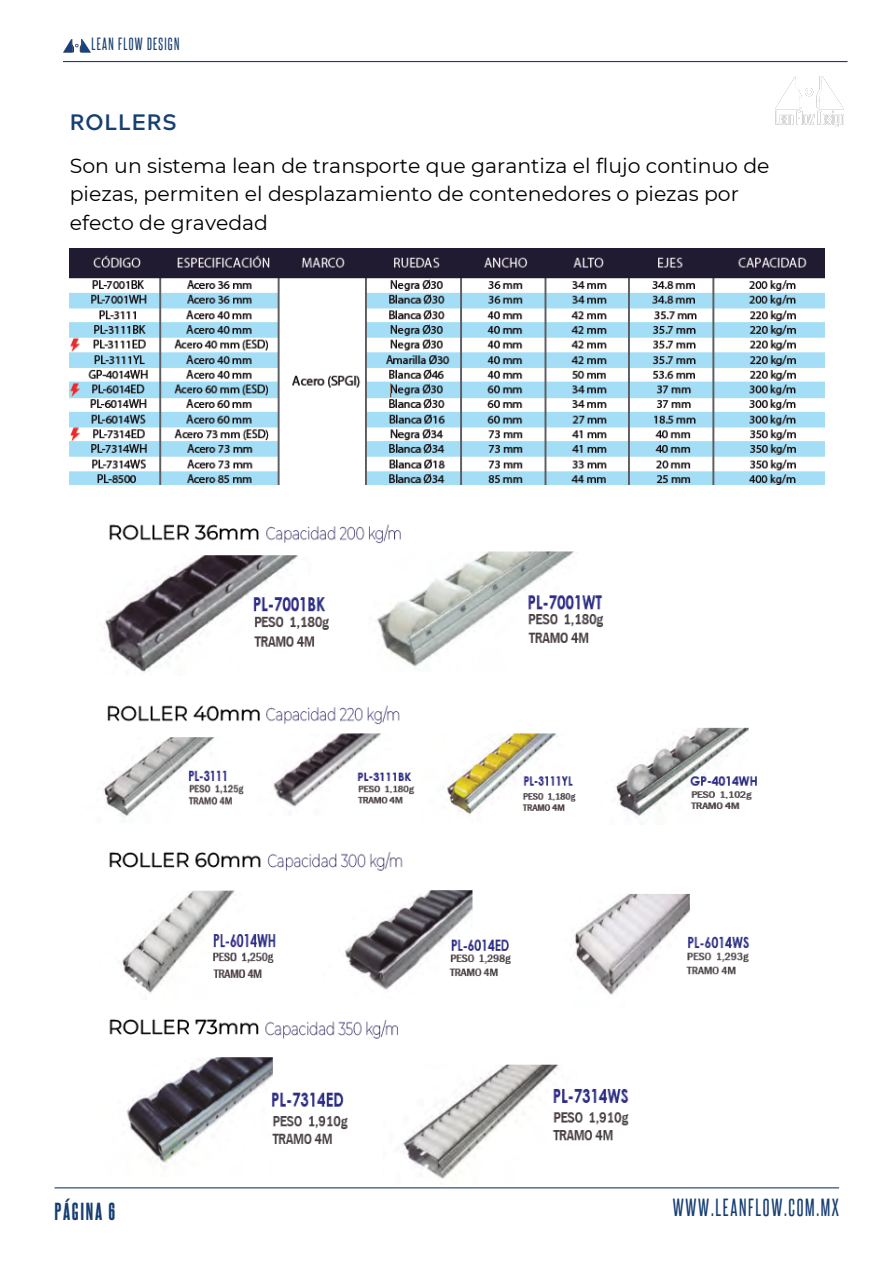
<style>
.page{position:relative;width:894px;height:1264px;background:#fff}
.page>*{position:absolute;margin:0;border:0;box-sizing:border-box;transform-origin:0 0}
.t1{font:700 22.35px "Acherus Grotesque";letter-spacing:.04em;color:#173f73}
.t2{font:21px "Aka Acid Steelfish";letter-spacing:.08em;color:#173f73}
.t3{font:21px "Steelfish Eb";letter-spacing:.08em;color:#173f73}
.t4{font:20.4px/28.2px "Montserrat";color:#000}
.t5{font:15px "Aka Acid Steelfish";letter-spacing:.08em;color:#173f73}
</style>
<div class="page">
<hr style="left:63px;top:61px;width:784px;height:1px;background:#173f73">
<hr style="left:55px;top:1187px;width:783px;height:1px;background:#173f73">
<img style="left:63px;top:39px;width:27px;height:14px">
<img style="left:775px;top:76px;width:67px;height:51px">
<img style="left:103px;top:524px;width:654px;height:655px">
<img style="left:70px;top:249px;width:754px;height:235px">
<p class="t5" style="left:92px;top:39px;width:89px">LEAN FLOW DESIGN</p>
<p class="t1" style="left:70px;top:113px;width:108px">ROLLERS</p>
<h2 class="t4" style="left:70px;top:152px;width:701px">Son un sistema lean de transporte que garantiza el flujo continuo de piezas, permiten el desplazamiento de contenedores o piezas por efecto de gravedad</h2>
<p class="t3" style="left:55px;top:1197px;width:62px">PÁGINA 6</p>
<h1 class="t2" style="left:672px;top:1199px;width:168px">WWW.LEANFLOW.COM.MX</h1>
</div>
